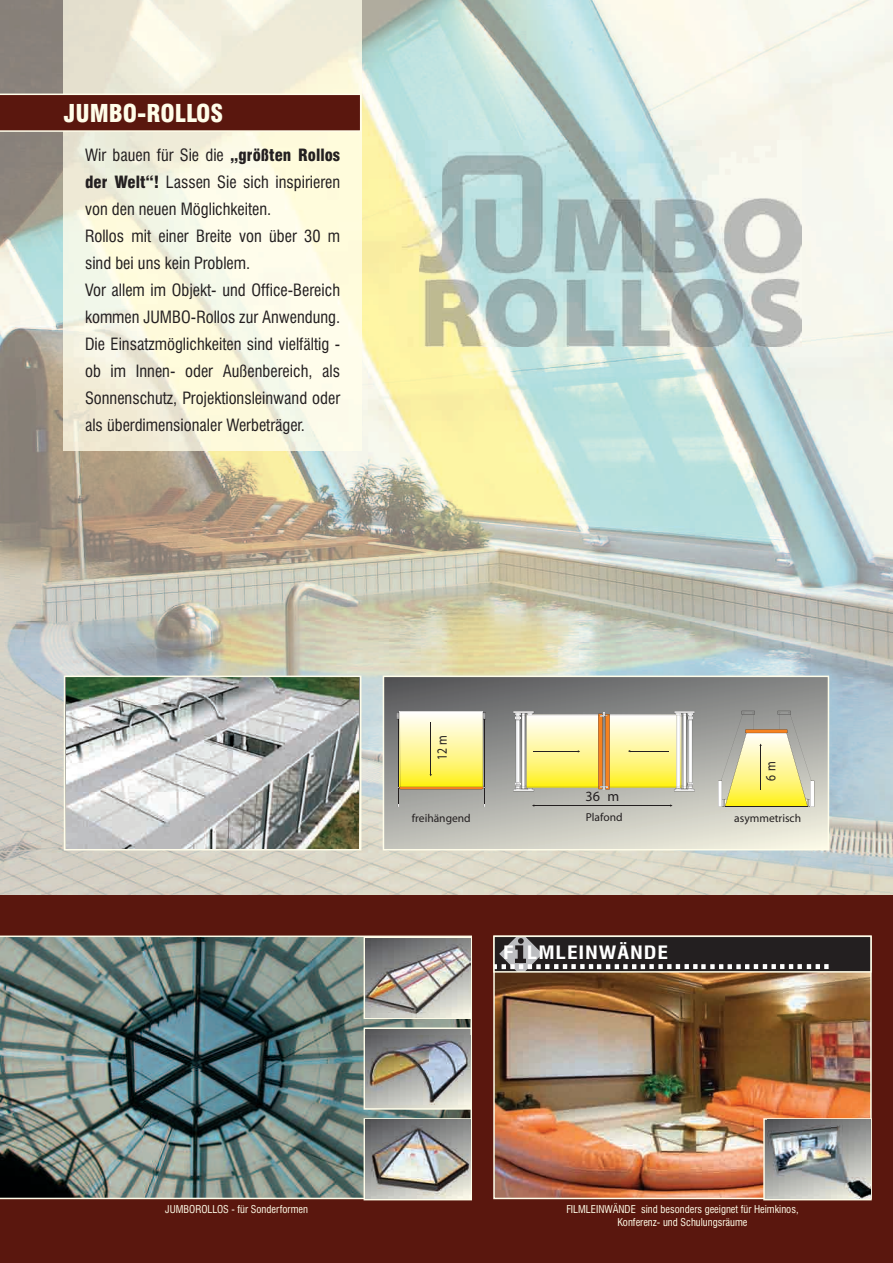
<style>
.page{position:relative;width:893px;height:1263px;background:#fff}
.page>*{position:absolute;margin:0;border:0;box-sizing:border-box;transform-origin:0 0}
.t1{font:900 condensed 24px "Swiss 721 BT";color:#fffde9}
.t2{font:700 condensed 18px "Swiss 721 BT";color:#fff;scale:1.2 1}
.t3{font:condensed 16.5px/27px "Swiss 721 BT";color:#231f20}
.t4{font:700 14.1px "Futura Md BT";color:#231f20;scale:.82 1}
.t5{font:700 14.1px "Futura Md BT";color:#231f20}
.t6{font:11.55px "Futura Md BT";color:#231f20}
.t7{font:condensed 10.5px/13.5px "Swiss 721 BT";color:#fffde9;text-align:center}
.s1{font-weight:900}
</style>
<div class="page">
<div style="left:0;top:893px;width:893px;height:370px;background:#5a170e"></div>
<img style="left:0;top:935px;width:472px;height:264px">
<img style="left:496px;top:972px;width:373px;height:224px">
<div style="left:495px;top:937px;width:375px;height:34px;background:#231f20"></div>
<svg style="left:496px;top:938px;width:333px;height:31px"></svg>
<div style="left:493px;top:935px;width:379px;height:37px;border:2px solid #fffde9"></div>
<img style="left:0;top:0;width:893px;height:894px">
<img style="left:64px;top:0;width:297px;height:451px">
<svg style="left:386px;top:679px;width:440px;height:168px;background:#a7a7a2"></svg>
<svg style="left:718px;top:711px;width:96px;height:96px;background:#d1cb93"></svg>
<hr style="left:725px;top:806px;width:82px;height:1px;background:#231f20">
<hr style="left:484px;top:719px;width:1px;height:88px;background:#231f20">
<hr style="left:398px;top:719px;width:1px;height:88px;background:#231f20">
<svg style="left:397px;top:711px;width:89px;height:78px;background:#f2e88e"></svg>
<hr style="left:534px;top:805px;width:136px;height:1px;background:#231f20">
<svg style="left:513px;top:711px;width:182px;height:80px;background:#e9df97"></svg>
<div style="left:383px;top:676px;width:446px;height:174px;border:2px solid #fffde9"></div>
<img style="left:67px;top:679px;width:291px;height:168px">
<div style="left:64px;top:676px;width:297px;height:174px;border:2px solid #fffde9"></div>
<svg style="left:0;top:94px;width:361px;height:38px;background:#66281e"></svg>
<img style="left:396px;top:140px;width:405px;height:206px">
<div style="left:364px;top:937px;width:108px;height:82px;border:2px solid #fffde9"></div>
<img style="left:365px;top:938px;width:105px;height:79px">
<svg style="left:367px;top:1030px;width:102px;height:77px"></svg>
<div style="left:364px;top:1027px;width:108px;height:83px;border:2px solid #fffde9"></div>
<img style="left:366px;top:1035px;width:104px;height:69px">
<div style="left:364px;top:1118px;width:108px;height:82px;border:2px solid #fffde9"></div>
<img style="left:365px;top:1120px;width:105px;height:79px">
<div style="left:763px;top:1118px;width:109px;height:82px;border:2px solid #fffde9"></div>
<img style="left:767px;top:1120px;width:103px;height:79px">
<h1 class="t1" style="left:64px;top:100px;width:161px">JUMBO-ROLLOS</h1>
<p class="t3" style="left:85px;top:142px;width:257px">Wir bauen für Sie die <span class="s1">„größten Rollos der Welt“!</span> Lassen Sie sich inspirieren von den neuen Möglichkeiten.<br>Rollos mit einer Breite von über 30 m sind bei uns kein Problem.<br>Vor allem im Objekt- und Office-Bereich kommen JUMBO-Rollos zur Anwendung.<br>Die Einsatzmöglichkeiten sind vielfältig - ob im Innen- oder Außenbereich, als Sonnenschutz, Projektionsleinwand oder als überdimensionaler Werbeträger.</p>
<p class="t4" style="left:437px;top:760px;width:31px;rotate:-90deg">12m</p>
<p class="t5" style="left:585px;top:791px;width:35px">36 m</p>
<p class="t4" style="left:765px;top:780px;width:25px;rotate:-90deg">6 m</p>
<p class="t6" style="left:412px;top:813px;width:60px">freihängend</p>
<p class="t6" style="left:586px;top:813px;width:38px">Plafond</p>
<p class="t6" style="left:734px;top:813px;width:68px">asymmetrisch</p>
<p class="t2" style="left:503px;top:941px;width:139px">F LMLEINWÄNDE</p>
<p class="t7" style="left:165px;top:1202px;width:144px">JUMBOROLLOS - für Sonderformen</p>
<p class="t7" style="left:566px;top:1202px;width:234px">FILMLEINWÄNDE sind besonders geeignet für Heimkinos,<br>Konferenz- und Schulungsräume</p>
</div>
